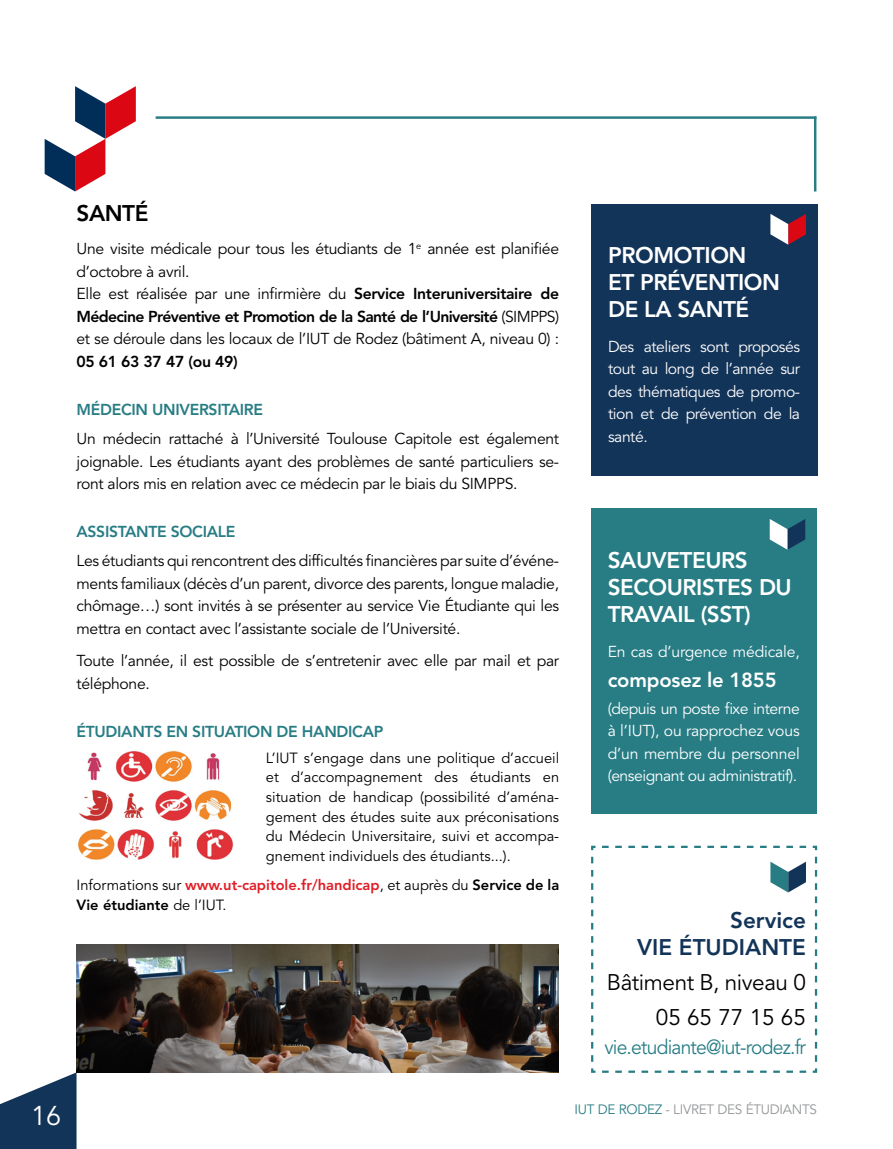
<style>
.page{position:relative;width:893px;height:1149px;background:#fff}
.page>*{position:absolute;margin:0;border:0;box-sizing:border-box;transform-origin:0 0}
.t1{font:27px "Avenir LT Std";color:#fff}
.t2{font:800 22.5px/27px "Avenir LT Std";letter-spacing:-.02em;color:#fff}
.t3{font:22.5px/35.3px "Avenir LT Std";letter-spacing:-.02em;color:#000;text-align:right}
.t4{font:800 22.5px "Avenir LT Std";color:#133459}
.t5{font:800 22.5px "Avenir LT Std";color:#000}
.t6{font:20.25px "Avenir LT Std";letter-spacing:-.04em;color:#287d85;scale:.95 1}
.t7{font:800 20.25px "Avenir LT Std";letter-spacing:-.01em;color:#fff}
.t8{font:15.75px/22.5px "Avenir LT Std";letter-spacing:-.02em;color:#000}
.t9{font:15.75px/22.5px "Avenir LT Std";letter-spacing:-.03em;color:#fff;text-align:justify}
.t10{font:800 15.75px "Avenir LT Std";letter-spacing:-.02em;color:#287d85}
.t11{font:15.75px "Avenir LT Std";letter-spacing:-.01em;color:#fff}
.t12{font:800 15.75px "Avenir LT Std";letter-spacing:-.02em;color:#000}
.t13{font:14.62px/19.6px "Avenir LT Std";color:#000;text-align:justify}
.t14{font:13.5px "Avenir LT Std";letter-spacing:-.02em;color:#939598}
.s1{font-weight:800}
.s2{font-weight:800;color:#e11e27}
.s3{color:#287d85}
</style>
<div class="page">
<svg style="left:45px;top:86px;width:91px;height:105px"></svg>
<svg style="left:0;top:1071px;width:77px;height:77px"></svg>
<hr style="left:156px;top:116px;width:660px;height:3px;background:#287d85">
<hr style="left:814px;top:116px;width:2px;height:75px;background:#287d85">
<img style="left:77px;top:750px;width:157px;height:110px">
<svg style="left:591px;top:845px;width:227px;height:228px"></svg>
<svg style="left:770px;top:861px;width:36px;height:31px"></svg>
<div style="left:591px;top:507px;width:225px;height:306px;background:#287d85"></div>
<div style="left:591px;top:204px;width:226px;height:271px;background:#133459"></div>
<svg style="left:770px;top:214px;width:36px;height:30px"></svg>
<svg style="left:770px;top:519px;width:35px;height:30px"></svg>
<img style="left:77px;top:944px;width:481px;height:128px">
<h2 class="t5" style="left:77px;top:200px;width:73px">Santé</h2>
<p class="t8" style="left:77px;top:238px;width:484px">Une visite médicale pour tous les étudiants de 1<sup>e</sup> année est planifiée d’octobre à avril.<br>Elle est réalisée par une infirmière du <span class="s1">Service Interuniversitaire de M édecine Préventive et Promotion de la Santé de l’Université</span> (SIMPPS) et se déroule dans les locaux de l’IUT de Rodez (bâtiment A, niveau 0) :</p>
<p class="t12" style="left:77px;top:352px;width:163px">05 61 63 37 47 (ou 49)</p>
<p class="t10" style="left:77px;top:400px;width:188px">M édecin universitaire</p>
<p class="t8" style="left:77px;top:427px;width:484px;text-align:justify">Un médecin rattaché à l’Université Toulouse Capitole est également joignable. Les étudiants ayant des problèmes de santé particuliers se&shy;ront alors mis en relation avec ce médecin par le biais du SIMPPS.</p>
<p class="t10" style="left:77px;top:522px;width:160px">Assistante sociale</p>
<p class="t8" style="left:77px;top:549px;width:484px;text-align:justify">Les étudiants qui rencontrent des difficultés financières par suite d’événe&shy;ments familiaux (décès d’un parent, divorce des parents, longue maladie, chômage…) sont invités à se présenter au service Vie Étudiante qui les mettra en contact avec l’assistante sociale de l’Université.</p>
<p class="t8" style="left:77px;top:650px;width:484px">Toute l’année, il est possible de s’entretenir avec elle par mail et par téléphone.</p>
<p class="t10" style="left:77px;top:722px;width:307px">étudiants en situatio n de handicap</p>
<p class="t13" style="left:266px;top:748px;width:295px">L’IUT s’engage dans une politique d’accueil et d’accompagnement des étudiants en situation de handicap (possibilité d’aména&shy;gement des études suite aux préconisations du Médecin Universitaire, suivi et accompa&shy;gnement individuels des étudiants...).</p>
<p class="t13" style="left:77px;top:875px;width:484px">Informations sur <span class="s2">www.ut-capitole.fr/handicap</span>, et auprès du <span class="s1">Service de la<br>Vie étudiante</span> de l’IUT.</p>
<h2 class="t2" style="left:608px;top:241px;width:174px">Promotion<br>et prévention de la santé</h2>
<p class="t9" style="left:608px;top:335px;width:194px">Des ateliers sont proposés tout au long de l’année sur des thématiques de promo&shy;tion et de prévention de la santé.</p>
<h2 class="t2" style="left:608px;top:546px;width:182px">Sauveteurs<br>Secou ristes du<br>Travail (SST)</h2>
<p class="t11" style="left:608px;top:642px;width:194px">En cas d’urgence médicale,</p>
<p class="t7" style="left:608px;top:667px;width:171px">composez le 1855</p>
<p class="t9" style="left:608px;top:697px;width:194px">(depuis un poste fixe interne à l’IUT), ou rapprochez vous d’un membre du personnel (enseignant ou administratif).</p>
<h2 class="t4" style="left:730px;top:906px;width:77px">Service</h2>
<h2 class="t4" style="left:637px;top:933px;width:13px">VIE</h2>
<h2 class="t4" style="left:679px;top:933px;width:58px">ÉTUDIANTE</h2>
<h2 class="t3" style="left:607px;top:964px;width:200px">Bâtiment B, niveau 0<br>05 65 77 15 65</h2>
<p class="t6" style="left:604px;top:1035px;width:214px">vie.etudiante@iut-rodez.fr</p>
<h1 class="t1" style="left:31px;top:1099px;width:32px">16</h1>
<p class="t14" style="left:574px;top:1101px;width:244px"><span class="s3">IUT de Rodez</span> - Livret deS ÉTUDIANTS</p>
</div>
